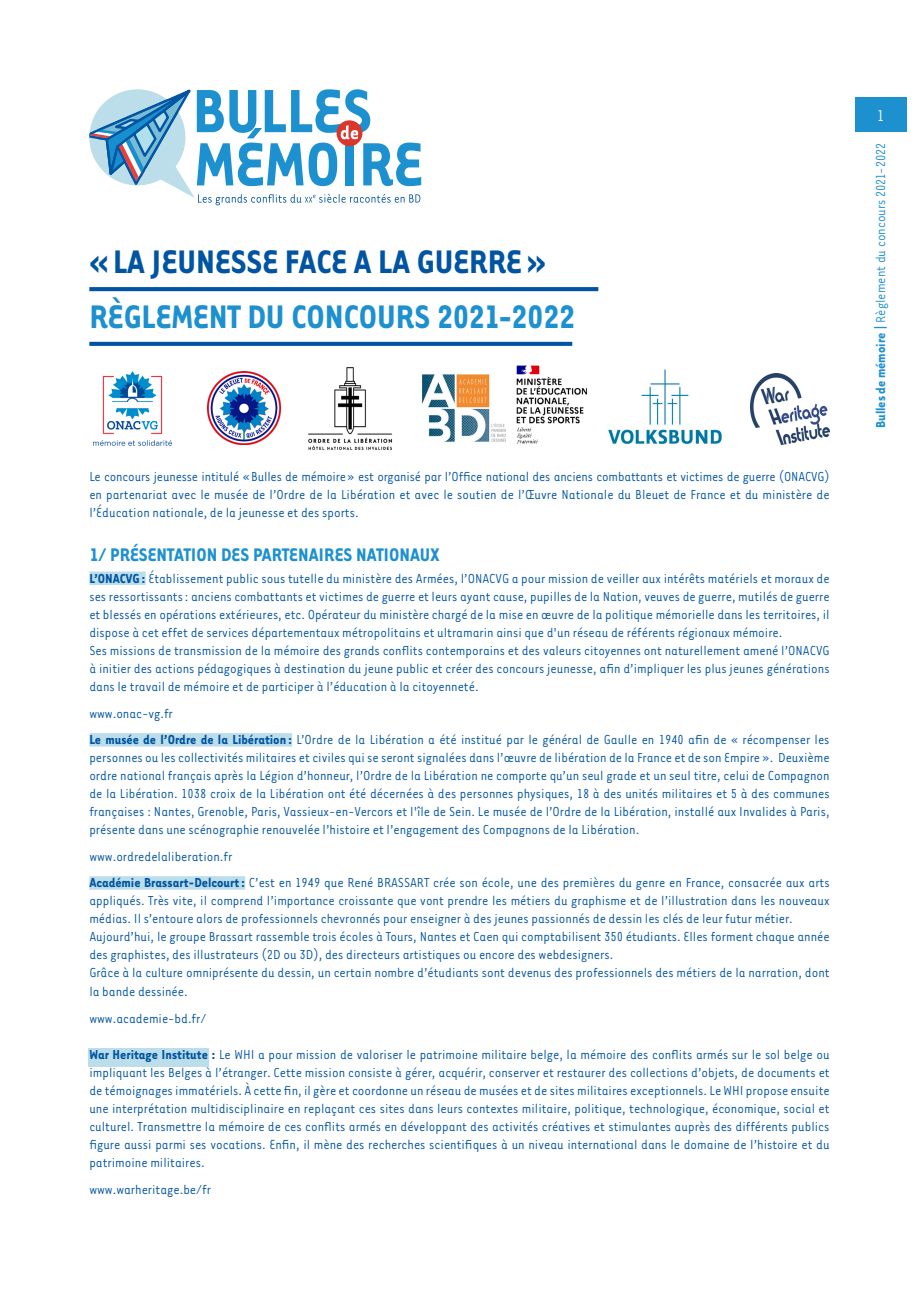
<style>
.page{position:relative;width:919px;height:1289px;background:#fff}
.page>*{position:absolute;margin:0;border:0;box-sizing:border-box;transform-origin:0 0}
.t1{font:700 37.5px "Tarzana Nar OT";color:#1d90d0}
.t2{font:700 37.5px "Tarzana Nar OT";color:#0154a2}
.t3{font:700 21px "Tarzana Nar OT";color:#1d90d0}
.t4{font:18px "Tarzana Nar OT";color:#fff}
.t5{font:15px/18px "Tarzana Nar OT";color:#0154a2;text-align:justify}
.t6{font:15px "Tarzana Nar OT";color:#1d90d0}
.s1{font-weight:700}
</style>
<div class="page">
<div style="left:855px;top:98px;width:51px;height:34px;background:#1d90d0"></div>
<div style="left:88px;top:1048px;width:120px;height:18px;background:#bbdeea"></div>
<div style="left:89px;top:571px;width:57px;height:14px;background:#bbdeea"></div>
<div style="left:89px;top:733px;width:203px;height:13px;background:#bbdeea"></div>
<div style="left:89px;top:876px;width:156px;height:13px;background:#bbdeea"></div>
<svg style="left:89px;top:287px;width:509px;height:4px;fill:#0154a2"></svg>
<svg style="left:89px;top:342px;width:483px;height:4px;fill:#0154a2"></svg>
<img style="left:93px;top:371px;width:79px;height:75px">
<img style="left:207px;top:372px;width:73px;height:72px">
<svg style="left:89px;top:89px;width:332px;height:116px"></svg>
<img style="left:422px;top:374px;width:84px;height:68px">
<img style="left:516px;top:365px;width:71px;height:79px">
<img style="left:750px;top:373px;width:79px;height:72px">
<img style="left:608px;top:369px;width:114px;height:75px">
<img style="left:308px;top:368px;width:84px;height:82px">
<p class="t2" style="left:89px;top:238px;width:458px">«LA JEUNESSE FACE A LA GUERRE»</p>
<p class="t1" style="left:89px;top:293px;width:487px">RÈGLEMENT DU CONCOURS 2021-2022</p>
<p class="t5" style="left:89px;top:467px;width:741px">Le concours jeunesse intitulé «Bulles de mémoire» est organisé par l’Office national des anciens combattants et victimes de guerre (ONACVG) en partenariat avec le musée de l’Ordre de la Libération et avec le soutien de l’Œuvre Nationale du Bleuet de France et du ministère de l’Éducation nationale, de la jeunesse et des sports.</p>
<p class="t3" style="left:89px;top:541px;width:351px">1/ PRÉSENTATION DES PARTENAIRES NATIONAUX</p>
<p class="t5" style="left:89px;top:568px;width:741px"><span class="s1">L’ONACVG :</span> Établissement public sous tutelle du ministère des Armées, l’ONACVG a pour mission de veiller aux intérêts matériels et moraux de ses ressortissants: anciens combattants et victimes de guerre et leurs ayant cause, pupilles de la Nation, veuves de guerre, mutilés de guerre et blessés en opérations extérieures, etc. Opérateur du ministère chargé de la mise en œuvre de la politique mémorielle dans les territoires, il dispose à cet effet de services départementaux métropolitains et ultramarin ainsi que d'un réseau de référents régionaux mémoire.</p>
<p class="t5" style="left:89px;top:640px;width:741px">Ses missions de transmission de la mémoire des grands conflits contemporains et des valeurs citoyennes ont naturellement amené l’ONACVG à initier des actions pédagogiques à destination du jeune public et créer des concours jeunesse, afin d’impliquer les plus jeunes générations dans le travail de mémoire et de participer à l’éducation à la citoyenneté.</p>
<p class="t5" style="left:89px;top:703px;width:85px">www.onac-vg.fr</p>
<p class="t5" style="left:89px;top:730px;width:741px"><span class="s1">Le musée de l’Ordre de la Libération :</span> L’Ordre de la Libération a été institué par le général de Gaulle en 1940 afin de « récompenser les personnes ou les collectivités militaires et civiles qui se seront signalées dans l’œuvre de libération de la France et de son Empire ». Deuxième ordre national français après la Légion d’honneur, l’Ordre de la Libération ne comporte qu’un seul grade et un seul titre, celui de Compagnon de la Libération. 1038 croix de la Libération ont été décernées à des personnes physiques, 18 à des unités militaires et 5 à des communes françaises : Nantes, Grenoble, Paris, Vassieux-en-Vercors et l'île de Sein. Le musée de l’Ordre de la Libération, installé aux Invalides à Paris, présente dans une scénographie renouvelée l’histoire et l’engagement des Compagnons de la Libération.</p>
<p class="t5" style="left:89px;top:846px;width:144px">www.ordredelaliberation.fr</p>
<p class="t5" style="left:89px;top:873px;width:741px"><span class="s1">Académie Brassart-Delcourt:</span> C’est en 1949 que René BRASSART crée son école, une des premières du genre en France, consacrée aux arts appliqués. Très vite, il comprend l’importance croissante que vont prendre les métiers du graphisme et de l’illustration dans les nouveaux médias. Il s’entoure alors de professionnels chevronnés pour enseigner à des jeunes passionnés de dessin les clés de leur futur métier.</p>
<p class="t5" style="left:89px;top:927px;width:741px">Aujourd’hui, le groupe Brassart rassemble trois écoles à Tours, Nantes et Caen qui comptabilisent 350 étudiants. Elles forment chaque année des graphistes, des illustrateurs (2D ou 3D), des directeurs artistiques ou encore des webdesigners.</p>
<p class="t5" style="left:89px;top:963px;width:741px">Grâce à la culture omniprésente du dessin, un certain nombre d’étudiants sont devenus des professionnels des métiers de la narration, dont la bande dessinée.</p>
<p class="t5" style="left:89px;top:1008px;width:118px">www.academie-bd.fr/</p>
<p class="t5" style="left:89px;top:1044px;width:741px"><span class="s1">War Heritage Institute :</span> Le WHI a pour mission de valoriser le patrimoine militaire belge, la mémoire des conflits armés sur le sol belge ou impliquant les Belges à l’étranger. Cette mission consiste à gérer, acquérir, conserver et restaurer des collections d’objets, de documents et de témoignages immatériels. À cette fin, il gère et coordonne un réseau de musées et de sites militaires exceptionnels. Le WHI propose ensuite une interprétation multidisciplinaire en replaçant ces sites dans leurs contextes militaire, politique, technologique, économique, social et culturel. Transmettre la mémoire de ces conflits armés en développant des activités créatives et stimulantes auprès des différents publics figure aussi parmi ses vocations. Enfin, il mène des recherches scientifiques à un niveau international dans le domaine de l’histoire et du patrimoine militaires.</p>
<p class="t5" style="left:89px;top:1179px;width:123px">www.warheritage.be/fr</p>
<p class="t4" style="left:876px;top:104px;width:9px">1</p>
<p class="t6" style="left:871px;top:428px;width:286px;rotate:-90deg"><span class="s1">Bulles de mémoire |</span> Règlement du concours 2021-2022</p>
</div>
